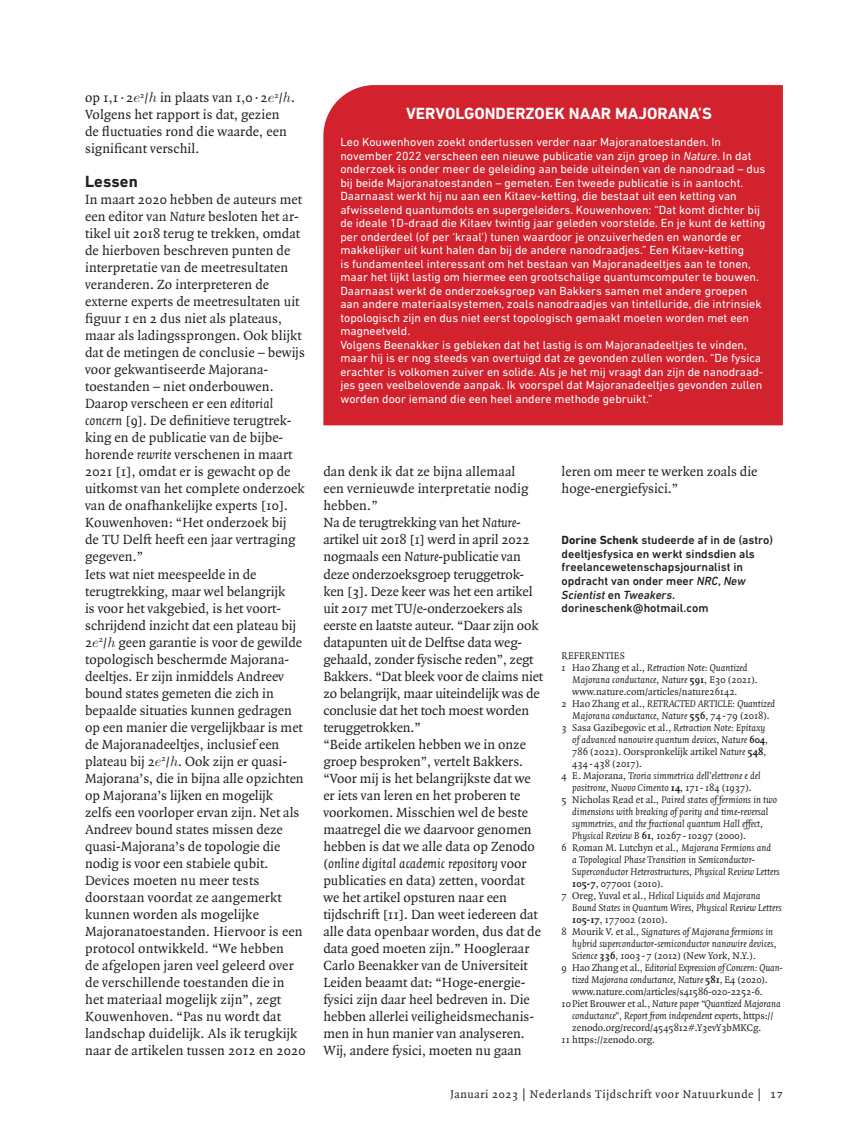
<style>
.page{position:relative;width:851px;height:1140px;background:#fff}
.page>*{position:absolute;margin:0;border:0;box-sizing:border-box;transform-origin:0 0}
.Kaderkop{font:700 16.5px "DIN Next LT Pro";color:#fff}
.Subkop{font:700 16.5px "DIN Next LT Pro";letter-spacing:.005em;color:#231f20}
.Platte_tekst{font:14.25px/17px "Quadraat";color:#231f20}
.Kader_tekst___foto_b{font:12px/13.5px "DIN Next LT Pro";color:#fff}
.CV_Din_Next_LT_Pro_M{font:500 12px/13.5px "DIN Next LT Pro";color:#231f20}
.t1{font:12px "Quadraat";letter-spacing:.05em;color:#231f20}
.Referenties___Noot{font:italic 10.5px/12px "Quadraat";color:#231f20}
.Referenties___Noot-2{font:10.5px/12px "Quadraat";color:#231f20}
.s1{font-family:"CMMI10"}
.s2{font-style:italic}
.s3{font-weight:700}
.s4{font-style:normal}
.s5{font-weight:700;font-style:normal}
.s6{font-family:"Quadraat Small Caps"}
</style>
<div class="page">
<div style="left:323px;top:85px;width:459px;height:340px;background:#d2222e"></div>
<p class="Platte_tekst" style="left:85px;top:89px;width:211px">op 1,1∙ 2<span class="s1">e</span><sup>2</sup>/<span class="s1">h</span> in plaats van 1,0 ∙ 2<span class="s1">e</span><sup>2</sup>/<span class="s1">h</span>.<br>Volgens het rapport is dat, gezien de fluctuaties rond die waarde, een significant verschil.</p>
<p class="Subkop" style="left:85px;top:172px;width:54px">Lessen</p>
<p class="Platte_tekst" style="left:85px;top:192px;width:221px">In maart 2020 hebben de auteurs met een editor van <span class="s2">Nature</span> besloten het ar&shy;tikel uit 2018 terug te trekken, omdat de hierboven beschreven punten de interpretatie van de meetresultaten veranderen. Zo interpreteren de externe experts de meetresultaten uit figuur 1 en 2 dus niet als plateaus, maar als ladingssprongen. Ook blijkt dat de metingen de conclusie – bewijs voor gekwantiseerde Majorana&shy;toestanden – niet onderbouwen.<br>Daarop verscheen er een <span class="s2">editorial concern</span> [9]. De definitieve terugtrek&shy;king en de publicatie van de bijbe&shy;horende <span class="s2">rewrite</span> verschenen in maart 2021 [1], omdat er is gewacht op de uitkomst van het complete onderzoek van de onafhankelijke experts [10].<br>Kouwenhoven: “Het onderzoek bij<br>de TU Delft heeft een jaar vertraging gegeven.”</p>
<p class="Platte_tekst" style="left:85px;top:566px;width:220px">Iets wat niet meespeelde in de terugtrekking, maar wel belangrijk<br>is voor het vakgebied, is het voort&shy;schrijdend inzicht dat een plateau bij 2<span class="s1">e</span><sup>2</sup>/<span class="s1">h</span> geen garantie is voor de gewilde topologisch beschermde Majorana&shy;deeltjes. Er zijn inmiddels Andreev bound states gemeten die zich in bepaalde situaties kunnen gedragen op een manier die vergelijkbaar is met de Majoranadeeltjes, inclusief een plateau bij 2<span class="s1">e</span><sup>2</sup>/<span class="s1">h</span>. Ook zijn er quasi-Majorana’s, die in bijna alle opzichten op Majorana’s lijken en mogelijk zelfs een voorloper ervan zijn. Net als Andreev bound states missen deze quasi-Majorana’s de topologie die nodig is voor een stabiele qubit.</p>
<p class="Platte_tekst" style="left:85px;top:872px;width:222px">Devices moeten nu meer tests doorstaan voordat ze aangemerkt kunnen worden als mogelijke Majoranatoestanden. Hiervoor is een protocol ontwikkeld. “We hebben<br>de afgelopen jaren veel geleerd over de verschillende toestanden die in het materiaal mogelijk zijn”, zegt Kouwenhoven. “Pas nu wordt dat landschap duidelijk. Als ik terugkijk naar de artikelen tussen 2012 en 2020</p>
<p class="Kaderkop" style="left:406px;top:104px;width:307px">VERVOLGONDERZOEK NAAR MAJORANA’S</p>
<p class="Kader_tekst___foto_b" style="left:340px;top:135px;width:426px">Leo Kouwenhoven zoekt ondertussen verder naar Majoranatoestanden. In november 2022 verscheen een nieuwe publicatie van zijn groep in <span class="s2">Nature</span>. In dat onderzoek is onder meer de geleiding aan beide uiteinden van de nanodraad – dus bij beide Majoranatoestanden – gemeten. Een tweede publicatie is in aantocht.<br>Daarnaast werkt hij nu aan een Kitaev-ketting, die bestaat uit een ketting van afwisselend quantumdots en supergeleiders. Kouwenhoven: “Dat komt dichter bij de ideale 1D-draad die Kitaev twintig jaar geleden voorstelde. En je kunt de ketting per onderdeel (of per ‘kraal’) tunen waardoor je onzuiverheden en wanorde er makkelijker uit kunt halen dan bij de andere nanodraadjes.” Een Kitaev-ketting<br>is fundamenteel interessant om het bestaan van Majoranadeeltjes aan te tonen, maar het lijkt lastig om hiermee een grootschalige quantumcomputer te bouwen.</p>
<p class="Kader_tekst___foto_b" style="left:340px;top:284px;width:422px">Daarnaast werkt de onderzoeksgroep van Bakkers samen met andere groepen aan andere materiaalsystemen, zoals nanodraadjes van tintelluride, die intrinsiek topologisch zijn en dus niet eerst topologisch gemaakt moeten worden met een magneetveld.</p>
<p class="Kader_tekst___foto_b" style="left:340px;top:338px;width:424px">Volgens Beenakker is gebleken dat het lastig is om Majoranadeeltjes te vinden, maar hij is er nog steeds van overtuigd dat ze gevonden zullen worden. “De fysica erachter is volkomen zuiver en solide. Als je het mij vraagt dan zijn de nanodraad&shy;jes geen veelbelovende aanpak. Ik voorspel dat Majoranadeeltjes gevonden zullen worden door iemand die een heel andere methode gebruikt.”</p>
<p class="Platte_tekst" style="left:323px;top:464px;width:206px">dan denk ik dat ze bijna allemaal een vernieuwde interpretatie nodig hebben.”</p>
<p class="Platte_tekst" style="left:323px;top:515px;width:221px">Na de terugtrekking van het <span class="s2">Nature&shy;</span>artikel uit 2018 [1] werd in april 2022 nogmaals een <span class="s2">Nature</span>-publicatie van deze onderzoeksgroep teruggetrok&shy;ken [3]. Deze keer was het een artikel uit 2017 met TU/e-onderzoekers als eerste en laatste auteur. “Daar zijn ook datapunten uit de Delftse data weg&shy;gehaald, zonder fysische reden”, zegt Bakkers. “Dat bleek voor de claims niet zo belangrijk, maar uiteindelijk was de conclusie dat het toch moest worden teruggetrokken.”</p>
<p class="Platte_tekst" style="left:323px;top:736px;width:219px">“Beide artikelen hebben we in onze groep besproken”, vertelt Bakkers. “Voor mij is het belangrijkste dat we er iets van leren en het proberen te voorkomen. Misschien wel de beste maatregel die we daarvoor genomen hebben is dat we alle data op Zenodo (<span class="s2">online digital academic repository</span> voor publicaties en data) zetten, voordat we het artikel opsturen naar een tijdschrift [11]. Dan weet iedereen dat alle data openbaar worden, dus dat de data goed moeten zijn.” Hoogleraar Carlo Beenakker van de Universiteit Leiden beaamt dat: “Hoge-energie&shy;fysici zijn daar heel bedreven in. Die hebben allerlei veiligheidsmechanis&shy;men in hun manier van analyseren.<br>Wij, andere fysici, moeten nu gaan</p>
<p class="Platte_tekst" style="left:561px;top:464px;width:197px">leren om meer te werken zoals die hoge-energiefysici.”</p>
<p class="CV_Din_Next_LT_Pro_M" style="left:561px;top:533px;width:213px"><span class="s3">Dorine Schenk</span> studeerde af in de (astro) deeltjesfysica en werkt sindsdien als freelancewetenschapsjournalist in opdracht van onder meer <span class="s2">NRC</span>, <span class="s2">New Scientist</span> en <span class="s2">Tweakers</span>. dorineschenk@hotmail.com</p>
<p class="Referenties___Noot-2" style="left:561px;top:649px;width:65px">REFERENTIES</p>
<p class="Referenties___Noot-2" style="left:572px;top:661px;width:187px;text-indent:-11px">1 Hao Zhang et al., <span class="s2">Retraction Note: Quantized<br>Majorana conductance</span>, <span class="s2">Nature</span> <span class="s3">591</span>, E30 (2021). www.nature.com/articles/nature26142.</p>
<p class="Referenties___Noot" style="left:561px;top:697px;width:215px;text-align:center"><span class="s4">2 Hao Zhang et al.,</span> RETRACTED ARTICLE: Quantized<br>Majorana conductance<span class="s4">,</span> Nature <span class="s5">556</span><span class="s4">, 74-79 (2018).</span></p>
<p class="Referenties___Noot-2" style="left:572px;top:721px;width:197px;text-indent:-11px">3 Sasa Gazibegovic et al., <span class="s2">Retraction Note: Epitaxy of advanced nanowire quantum devices</span>, <span class="s2">Nature</span> <span class="s3">604</span>, 786 (2022). Oorspronkelijk artikel <span class="s2">Nature</span> <span class="s3">548</span>, 434-438 (2017).</p>
<p class="Referenties___Noot" style="left:561px;top:769px;width:200px;text-align:center"><span class="s4">4 E. Majorana,</span> Teoria simmetrica dell’elettrone e del positrone<span class="s4">,</span> Nuovo Cimento <span class="s5">14</span><span class="s4">, 171-184 (1937).</span></p>
<p class="Referenties___Noot" style="left:572px;top:793px;width:206px;text-indent:-11px"><span class="s4">5 Nicholas Read et al.,</span> Paired states of fermions in two dimensions with breaking of parity and time-reversal symmetries, and the fractional quantum Hall effect<span class="s4">, </span>Physical Review B <span class="s5">61</span><span class="s4">, 10267-10297 (2000).</span></p>
<p class="Referenties___Noot" style="left:572px;top:841px;width:209px;text-indent:-11px"><span class="s4">6 Roman M. Lutchyn et al.,</span> Majorana Fermions and<br>a Topological Phase Transition in Semiconductor-Superconductor Heterostructures<span class="s4">,</span> Physical Review Letters <span class="s5">105-7</span><span class="s4">, 077001 (2010).</span></p>
<p class="Referenties___Noot" style="left:572px;top:889px;width:211px;text-indent:-11px"><span class="s4">7 Oreg, Yuval et al.,</span> Helical Liquids and Majorana<br>Bound States in Quantum Wires<span class="s4">,</span> Physical Review Letters<br><span class="s5">105-17</span><span class="s4">, 177002 (2010).</span></p>
<p class="Referenties___Noot" style="left:572px;top:925px;width:206px;text-indent:-11px"><span class="s4">8 Mourik V. et al.,</span> Signatures of Majorana fermions in hybrid superconductor-semiconductor nanowire devices<span class="s4">,<br></span>Science <span class="s5">336</span><span class="s4">, 1003-7 (2012) (New York, N.Y.).</span></p>
<p class="Referenties___Noot-2" style="left:572px;top:961px;width:212px;text-indent:-11px">9 Hao Zhang et al.<span class="s2">, Editorial Expression of Concern: Quan&shy;tized Majorana conductance</span>, <span class="s2">Nature</span> <span class="s3">581</span>, E4 (2020). www.nature.com/articles/s41586-020-2252-6.</p>
<p class="Referenties___Noot" style="left:572px;top:997px;width:210px;text-indent:-11px"><span class="s4">10Piet Brouwer et al.,</span> Nature paper “Quantized Majorana conductance”, Report from independent experts<span class="s4">, https:// zenodo.org/record/4545812#.Y3evY3bMKCg.</span></p>
<p class="Referenties___Noot-2" style="left:561px;top:1033px;width:95px">11 https://zenodo.org.</p>
<p class="t1" style="left:450px;top:1087px;width:334px">Januari 2023 | Nederlands Tijdschrift voor Natuurkunde | <span class="s6">17</span></p>
</div>
